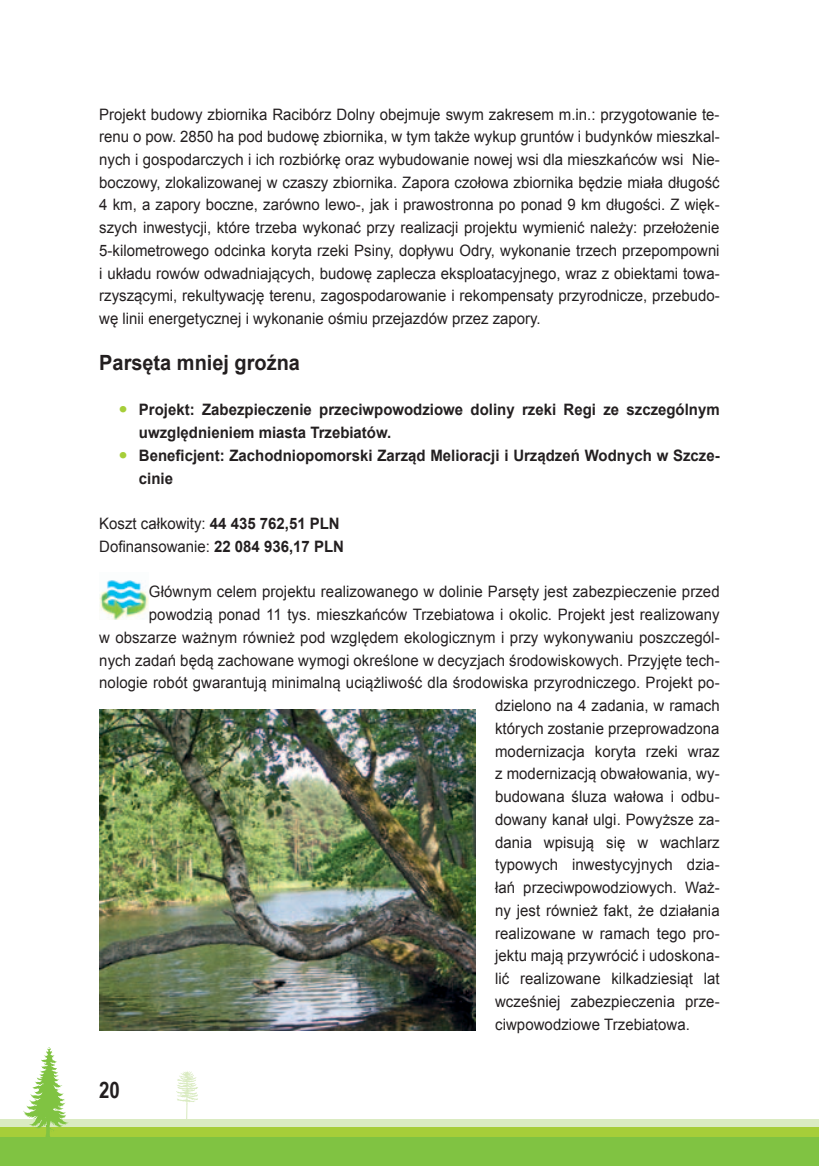
<style>
.page{position:relative;width:819px;height:1166px;background:#fff}
.page>*{position:absolute;margin:0;border:0;box-sizing:border-box;transform-origin:0 0}
.t1{font:700 22.75px "Arial Narrow";color:#231f20}
.t2{font:700 21px "Arial";color:#231f20;scale:.95 1}
.t3{font:15.75px/22.8px "Arial";letter-spacing:.005em;color:#231f20;text-align:justify;scale:.95 1}
.t4{font:700 15.75px/22.8px "Arial";color:#231f20;scale:.95 1}
.s1{font-size:22.75px;color:#a6ce39}
.s2{font-weight:700}
</style>
<div class="page">
<div style="left:0;top:1119px;width:819px;height:41px;background:#daebc2"></div>
<div style="left:0;top:1127px;width:819px;height:39px;background:#a6ce39"></div>
<div style="left:0;top:1137px;width:819px;height:29px;background:#80c342"></div>
<svg style="left:23px;top:1047px;width:46px;height:90px"></svg>
<svg style="left:176px;top:1071px;width:22px;height:48px"></svg>
<img style="left:99px;top:580px;width:50px;height:40px">
<img style="left:99px;top:709px;width:376px;height:321px">
<p class="t3" style="left:99px;top:103px;width:654px">Projekt budowy zbiornika Racibórz Dolny obejmuje swym zakresem m.in.: przygotowanie te&shy;renu o pow. 2850 ha pod budowę zbiornika, w tym także wykup gruntów i budynków mieszkal&shy;nych i gospodarczych i ich rozbiórkę oraz wybudowanie nowej wsi dla mieszkańców wsi Nie&shy;boczowy, zlokalizowanej w czaszy zbiornika. Zapora czołowa zbiornika będzie miała długość 4 km, a zapory boczne, zarówno lewo-, jak i prawostronna po ponad 9 km długości. Z więk&shy;szych inwestycji, które trzeba wykonać przy realizacji projektu wymienić należy: przełożenie 5-kilometrowego odcinka koryta rzeki Psiny, dopływu Odry, wykonanie trzech przepompowni i układu rowów odwadniających, budowę zaplecza eksploatacyjnego, wraz z obiektami towa&shy;rzyszącymi, rekultywację terenu, zagospodarowanie i rekompensaty przyrodnicze, przebudo&shy;wę linii energetycznej i wykonanie ośmiu przejazdów przez zapory.</p>
<h2 class="t2" style="left:99px;top:349px;width:213px">Parsęta mniej groźna</h2>
<p class="t4" style="left:139px;top:399px;width:612px;text-indent:-20px"><span class="s1">•</span> Projekt: Zabezpieczenie przeciwpowodziowe doliny rzeki Regi ze szczególnym uwzględnieniem miasta Trzebiatów.</p>
<p class="t4" style="left:139px;top:444px;width:612px;text-indent:-20px"><span class="s1">•</span> Beneficjent: Zachodniopomorski Zarząd Melioracji i Urządzeń Wodnych w Szcze&shy;cinie</p>
<p class="t3" style="left:99px;top:512px;width:259px">Koszt całkowity: <span class="s2">44 435 762,51 PLN<br></span>Dofinansowanie: <span class="s2">22 084 936,17 PLN</span></p>
<p class="t3" style="left:149px;top:580px;width:602px">Głównym celem projektu realizowanego w dolinie Parsęty jest zabezpieczenie przed</p>
<p class="t3" style="left:149px;top:603px;width:602px">powodzią ponad 11 tys. mieszkańców Trzebiatowa i okolic. Projekt jest realizowany</p>
<p class="t3" style="left:99px;top:626px;width:654px">w obszarze ważnym również pod względem ekologicznym i przy wykonywaniu poszczegól-</p>
<p class="t3" style="left:99px;top:649px;width:654px">nych zadań będą zachowane wymogi określone w decyzjach środowiskowych. Przyjęte tech-</p>
<p class="t3" style="left:99px;top:671px;width:654px">nologie robót gwarantują minimalną uciążliwość dla środowiska przyrodniczego. Projekt po-</p>
<p class="t3" style="left:495px;top:694px;width:238px">dzielono na 4 zadania, w ramach</p>
<p class="t3" style="left:495px;top:717px;width:238px">których zostanie przeprowadzona</p>
<p class="t3" style="left:495px;top:740px;width:238px">modernizacja koryta rzeki wraz</p>
<p class="t3" style="left:495px;top:762px;width:238px">z modernizacją obwałowania, wy-</p>
<p class="t3" style="left:495px;top:785px;width:238px">budowana śluza wałowa i odbu-</p>
<p class="t3" style="left:495px;top:808px;width:238px">dowany kanał ulgi. Powyższe za-</p>
<p class="t3" style="left:495px;top:831px;width:238px">dania wpisują się w wachlarz</p>
<p class="t3" style="left:495px;top:853px;width:238px">typowych inwestycyjnych dzia-</p>
<p class="t3" style="left:495px;top:876px;width:238px">łań przeciwpowodziowych. Waż-</p>
<p class="t3" style="left:495px;top:899px;width:238px">ny jest również fakt, że działania</p>
<p class="t3" style="left:495px;top:922px;width:238px">realizowane w ramach tego pro-</p>
<p class="t3" style="left:495px;top:944px;width:238px">jektu mają przywrócić i udoskona-</p>
<p class="t3" style="left:495px;top:967px;width:238px">lić realizowane kilkadziesiąt lat</p>
<p class="t3" style="left:495px;top:990px;width:238px">wcześniej zabezpieczenia prze-</p>
<p class="t3" style="left:495px;top:1013px;width:207px">ciwpowodziowe Trzebiatowa.</p>
<h1 class="t1" style="left:99px;top:1073px;width:22px">20</h1>
</div>
